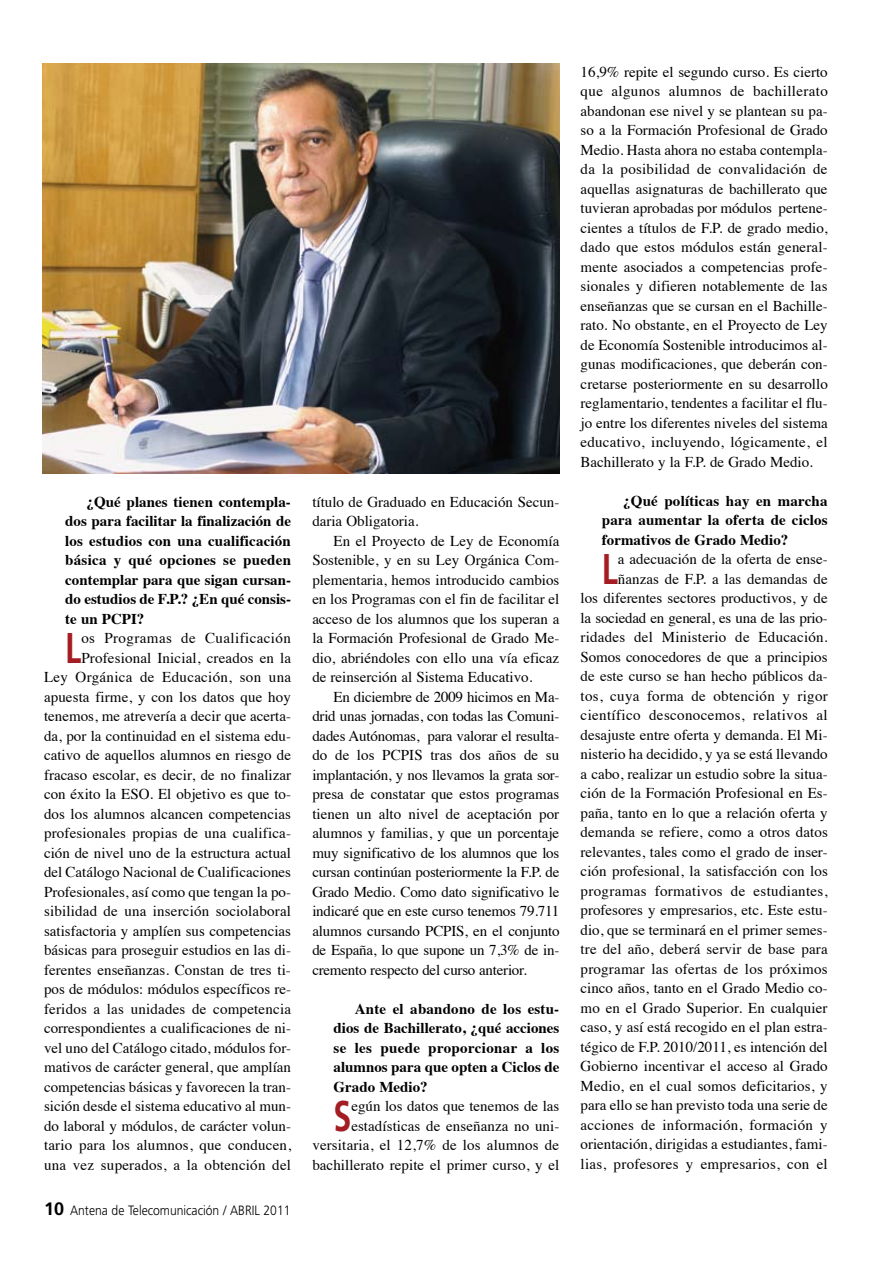
<style>
.page{position:relative;width:893px;height:1263px;background:#fff}
.page>*{position:absolute;margin:0;border:0;box-sizing:border-box;transform-origin:0 0}
.t1{font:700 42.9px "Frutiger";color:#a41d23;scale:.75 1}
.t2{font:15px/19.5px "Times";color:#000;text-align:right}
.t3{font:700 15px/19.5px "Times";color:#000;text-align:justify}
.t4{font:300 13.5px "Frutiger";color:#000;scale:.9 1}
.s1{font-weight:700;font-size:18px}
</style>
<div class="page">
<img style="left:43px;top:64px;width:517px;height:409px">
<p class="t3" style="left:65px;top:490px;width:227px;text-indent:21px">¿Qué planes tienen contempla&shy;dos para facilitar la finalización de los estudios con una cualificación básica y qué opciones se pueden contemplar para que sigan cursan&shy;do estudios de F.P.? ¿En qué consis&shy;te un PCPI?</p>
<h1 class="t1" style="left:65px;top:622px;width:23px">L</h1>
<p class="t2" style="left:44px;top:627px;width:249px">os Programas de Cualificación Profesional Inicial, creados en la<br>Ley Orgánica de Educación, son una apuesta firme, y con los datos que hoy tenemos, me atrevería a decir que acerta&shy;da, por la continuidad en el sistema edu&shy;cativo de aquellos alumnos en riesgo de fracaso escolar, es decir, de no finalizar con éxito la ESO. El objetivo es que to&shy;dos los alumnos alcancen competencias profesionales propias de una cualifica&shy;ción de nivel uno de la estructura actual del Catálogo Nacional de Cualificaciones Profesionales, así como que tengan la po&shy;sibilidad de una inserción sociolaboral satisfactoria y amplíen sus competencias básicas para proseguir estudios en las di&shy;ferentes enseñanzas. Constan de tres ti&shy;pos de módulos: módulos específicos re&shy;feridos a las unidades de competencia correspondientes a cualificaciones de ni&shy;vel uno del Catálogo citado, módulos for&shy;mativos de carácter general, que amplían competencias básicas y favorecen la tran&shy;sición desde el sistema educativo al mun&shy;do laboral y módulos, de carácter volun&shy;tario para los alumnos, que conducen, una vez superados, a la obtención del</p>
<p class="t4" style="left:44px;top:1202px;width:275px"><span class="s1">10</span> Antena de Telecomunicación / ABRIL 2011</p>
<p class="t2" style="left:312px;top:491px;width:249px;text-align:left">título de Graduado en Educación Secun&shy;daria Obligatoria.</p>
<p class="t2" style="left:312px;top:530px;width:249px;text-align:justify;text-indent:21px">En el Proyecto de Ley de Economía Sostenible, y en su Ley Orgánica Com&shy;plementaria, hemos introducido cambios en los Programas con el fin de facilitar el acceso de los alumnos que los superan a la Formación Profesional de Grado Me&shy;dio, abriéndoles con ello una vía eficaz de reinserción al Sistema Educativo.</p>
<p class="t2" style="left:312px;top:686px;width:249px;text-align:justify;text-indent:21px">En diciembre de 2009 hicimos en Ma&shy;drid unas jornadas, con todas las Comuni&shy;dades Autónomas, para valorar el resulta&shy;do de los PCPIS tras dos años de su implantación, y nos llevamos la grata sor&shy;presa de constatar que estos programas tienen un alto nivel de aceptación por alumnos y familias, y que un porcentaje muy significativo de los alumnos que los cursan continúan posteriormente la F.P. de Grado Medio. Como dato significativo le indicaré que en este curso tenemos 79.711 alumnos cursando PCPIS, en el conjunto de España, lo que supone un 7,3% de in&shy;cremento respecto del curso anterior.</p>
<p class="t3" style="left:334px;top:997px;width:227px;text-indent:21px">Ante el abandono de los estu&shy;dios de Bachillerato, ¿qué acciones se les puede proporcionar a los alumnos para que opten a Ciclos de Grado Medio?</p>
<h1 class="t1" style="left:334px;top:1090px;width:25px">S</h1>
<p class="t2" style="left:312px;top:1095px;width:249px">egún los datos que tenemos de las estadísticas de enseñanza no uni&shy;versitaria, el 12,7% de los alumnos de bachillerato repite el primer curso, y el</p>
<p class="t2" style="left:581px;top:60px;width:249px;text-align:justify">16,9% repite el segundo curso. Es cierto que algunos alumnos de bachillerato abandonan ese nivel y se plantean su pa&shy;so a la Formación Profesional de Grado Medio. Hasta ahora no estaba contempla&shy;da la posibilidad de convalidación de aquellas asignaturas de bachillerato que tuvieran aprobadas por módulos pertene&shy;cientes a títulos de F.P. de grado medio, dado que estos módulos están general&shy;mente asociados a competencias profe&shy;sionales y difieren notablemente de las enseñanzas que se cursan en el Bachille&shy;rato. No obstante, en el Proyecto de Ley de Economía Sostenible introducimos al&shy;gunas modificaciones, que deberán con&shy;cretarse posteriormente en su desarrollo reglamentario, tendentes a facilitar el flu&shy;jo entre los diferentes niveles del sistema educativo, incluyendo, lógicamente, el Bachillerato y la F.P. de Grado Medio.</p>
<p class="t3" style="left:602px;top:489px;width:227px;text-indent:21px">¿Qué políticas hay en marcha para aumentar la oferta de ciclos formativos de Grado Medio?</p>
<h1 class="t1" style="left:602px;top:543px;width:23px">L</h1>
<p class="t2" style="left:581px;top:548px;width:249px">a adecuación de la oferta de ense&shy;ñanzas de F.P. a las demandas de<br>los diferentes sectores productivos, y de la sociedad en general, es una de las prio&shy;ridades del Ministerio de Educación.<br>Somos conocedores de que a principios de este curso se han hecho públicos da&shy;tos, cuya forma de obtención y rigor científico desconocemos, relativos al desajuste entre oferta y demanda. El Mi&shy;nisterio ha decidido, y ya se está llevando a cabo, realizar un estudio sobre la situa&shy;ción de la Formación Profesional en Es&shy;paña, tanto en lo que a relación oferta y demanda se refiere, como a otros datos relevantes, tales como el grado de inser&shy;ción profesional, la satisfacción con los programas formativos de estudiantes, profesores y empresarios, etc. Este estu&shy;dio, que se terminará en el primer semes&shy;tre del año, deberá servir de base para programar las ofertas de los próximos cinco años, tanto en el Grado Medio co&shy;mo en el Grado Superior. En cualquier caso, y así está recogido en el plan estra&shy;tégico de F.P. 2010/2011, es intención del Gobierno incentivar el acceso al Grado Medio, en el cual somos deficitarios, y para ello se han previsto toda una serie de acciones de información, formación y orientación, dirigidas a estudiantes, fami&shy;lias, profesores y empresarios, con el</p>
</div>
